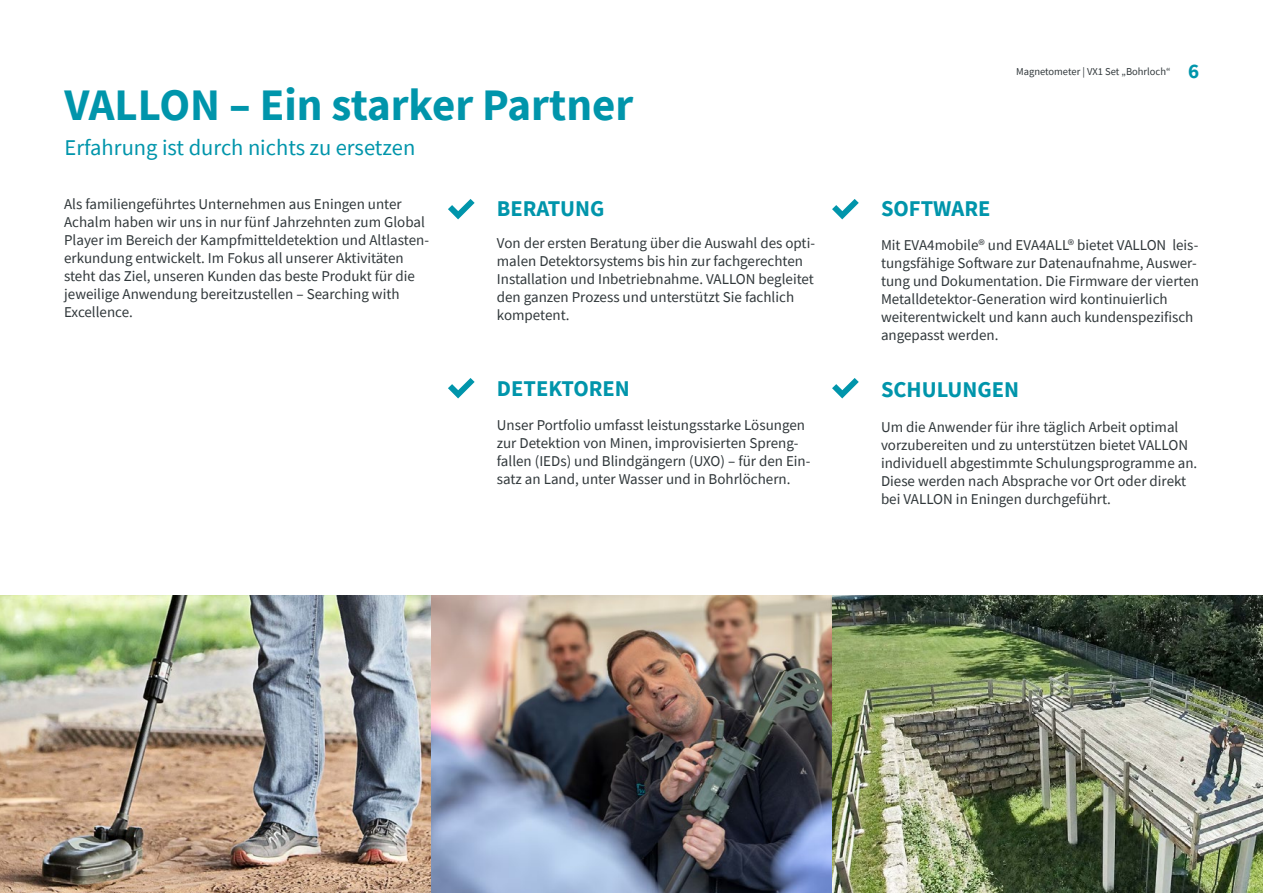
<style>
.page{position:relative;width:1263px;height:893px;background:#fff}
.page>*{position:absolute;margin:0;border:0;box-sizing:border-box;transform-origin:0 0}
.t1{font:700 45px "Source Sans Pro";color:#0095ab}
.t2{font:700 22.5px "Source Sans Pro";color:#0095ab}
.t3{font:22.5px "Source Sans Pro";color:#0095ab}
.t4{font:700 21px "Source Sans Pro";color:#0095ab}
.t5{font:15px/18px "Source Sans Pro";color:#30373a}
.t6{font:10.5px "Source Sans Pro";color:#30373a}
</style>
<div class="page">
<svg style="left:448px;top:199px;width:27px;height:20px"></svg>
<svg style="left:832px;top:199px;width:27px;height:20px"></svg>
<svg style="left:448px;top:378px;width:27px;height:20px"></svg>
<svg style="left:832px;top:378px;width:27px;height:20px"></svg>
<img style="left:431px;top:595px;width:401px;height:298px">
<img style="left:832px;top:595px;width:431px;height:298px">
<img style="left:0;top:595px;width:431px;height:298px">
<h1 class="t1" style="left:64px;top:75px;width:570px">VALLON – Ein starker Partner</h1>
<h2 class="t3" style="left:64px;top:134px;width:352px">Erfahrung ist durch nichts zu ersetzen</h2>
<p class="t5" style="left:64px;top:195px;width:362px">Als familiengeführtes Unternehmen aus Eningen unter<br>Achalm haben wir uns in nur fünf Jahrzehnten zum Global</p>
<p class="t5" style="left:64px;top:249px;width:341px">erkundung entwickelt Im. Fokus all unserer Aktivitäten</p>
<p class="t5" style="left:64px;top:231px;width:366px">Player im Bereich der Kampfmitteldetektion und Altlasten-</p>
<p class="t5" style="left:64px;top:267px;width:352px">steht das Ziel, unseren Kunden das beste Produkt für die jeweilige Anwendung bereitzustellen – Searching with<br>Excellence.</p>
<h2 class="t2" style="left:497px;top:193px;width:109px">BERATUNG</h2>
<p class="t5" style="left:497px;top:252px;width:308px">malen Detektorsystems bis hin zur fachgerechten</p>
<p class="t5" style="left:497px;top:234px;width:320px">Von der ersten Beratung über die Auswahl des opti-</p>
<p class="t5" style="left:497px;top:270px;width:319px">Installation und Inbetriebnahme. VALLON begleitet den ganzen Prozess und unterstützt Sie fachlich kompetent.</p>
<h2 class="t2" style="left:497px;top:374px;width:135px">DETEKTOREN</h2>
<p class="t5" style="left:497px;top:416px;width:310px">Unser Portfolio umfasst leistungsstarke Lösungen</p>
<p class="t5" style="left:497px;top:470px;width:295px">satz an Land, unter Wasser und in Bohrlöchern.</p>
<p class="t5" style="left:497px;top:434px;width:303px">zur Detektion von Minen, improvisierten Spreng-</p>
<p class="t5" style="left:497px;top:452px;width:315px">fallen (IEDs) und Blindgängern (UXO) – für den Ein-</p>
<p class="t6" style="left:1016px;top:65px;width:156px">Magnetometer | VX1 Set „Bohrloch”</p>
<h3 class="t4" style="left:1188px;top:56px;width:13px">6</h3>
<h2 class="t2" style="left:881px;top:193px;width:111px">SOFTWARE</h2>
<p class="t5" style="left:881px;top:235px;width:319px">Mit EVA4mobile® und EVA4ALL® bietet VALLON leis-</p>
<p class="t5" style="left:881px;top:253px;width:317px">tungsfähige Software zur Datenaufnahme, Auswer-</p>
<p class="t5" style="left:881px;top:271px;width:320px">tung und Dokumentation. Die Firmware der vierten</p>
<p class="t5" style="left:881px;top:289px;width:314px">Metalldetektor-Generation wird kontinuierlich weiterentwickelt und kann auch kundenspezifisch angepasst werden.</p>
<h2 class="t2" style="left:881px;top:375px;width:140px">SCHULUNGEN</h2>
<p class="t5" style="left:881px;top:418px;width:318px">Um die Anwender für ihre täglich Arbeit optimal vorzubereiten und zu unterstützen bietet VALLON individuell abgestimmte Schulungsprogramme an.<br>Diese werden nach Absprache vor Ort oder direkt bei VALLON in Eningen durchgeführt.</p>
</div>
